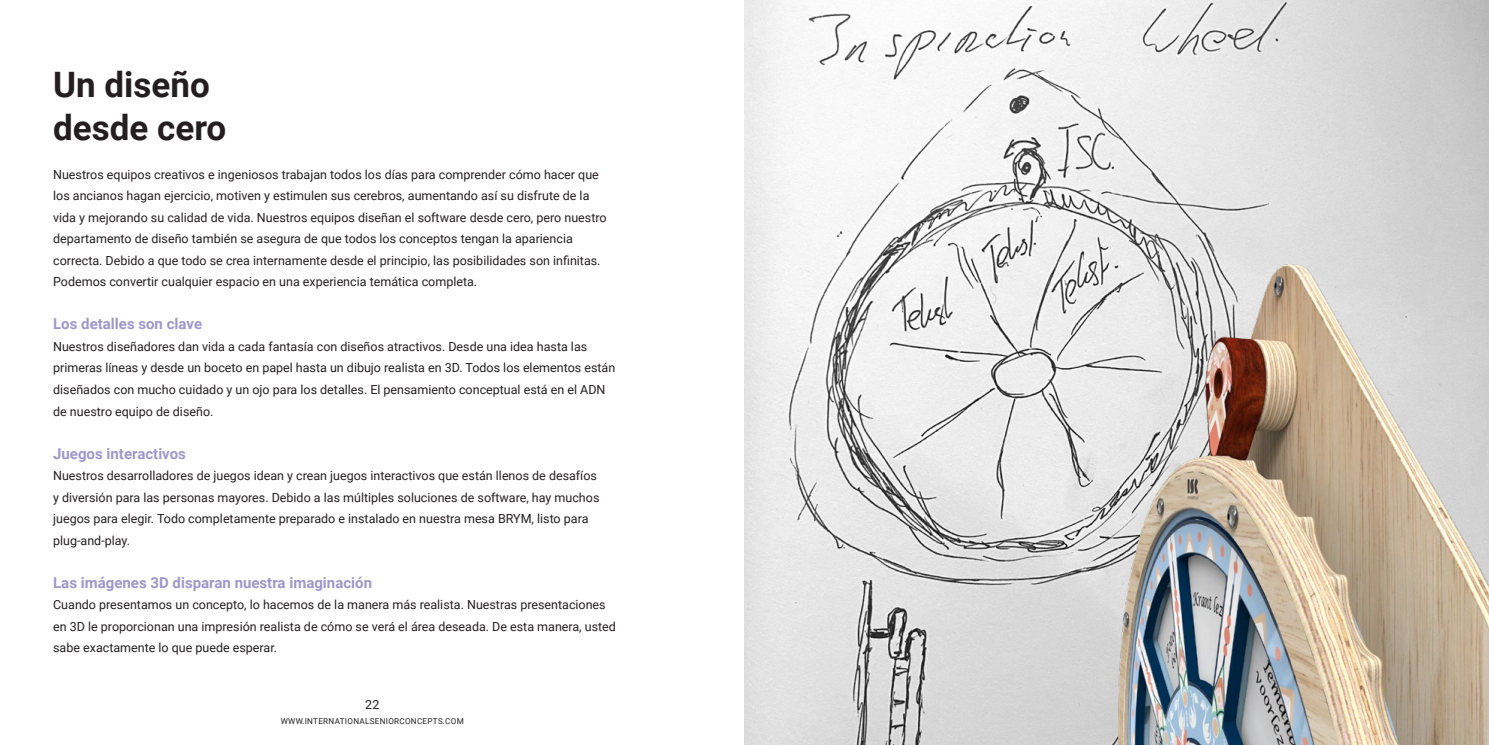
<style>
.page{position:relative;width:1489px;height:745px;background:#fff}
.page>*{position:absolute;margin:0;border:0;box-sizing:border-box;transform-origin:0 0}
.Koptitel{font:700 35px/42.5px "Roboto";color:#231f20}
.SmallSub{font:700 15px "Roboto";color:#9f97c9}
.SmallSub-2{font:12.5px/21.5px "Roboto";color:#231f20}
.t1{font:8.12px "Roboto";letter-spacing:.035em;color:#231f20}
</style>
<div class="page">
<img style="left:744px;top:0;width:744px;height:744px">
<img style="left:1080px;top:221px;width:408px;height:523px">
<p class="Koptitel" style="left:53px;top:62px;width:175px">Un diseño desde cero</p>
<p class="SmallSub-2" style="left:53px;top:163px;width:555px">Nuestros equipos creativos e ingeniosos trabajan todos los días para comprender cómo hacer que los ancianos hagan ejercicio, motiven y estimulen sus cerebros, aumentando así su disfrute de la vida y mejorando su calidad de vida. Nuestros equipos diseñan el software desde cero, pero nuestro departamento de diseño también se asegura de que todos los conceptos tengan la apariencia correcta. Debido a que todo se crea internamente desde el principio, las posibilidades son infinitas.<br>Podemos convertir cualquier espacio en una experiencia temática completa.</p>
<p class="SmallSub" style="left:53px;top:313px;width:150px">Los detalles son clave</p>
<p class="SmallSub-2" style="left:53px;top:335px;width:563px">Nuestros diseñadores dan vida a cada fantasía con diseños atractivos. Desde una idea hasta las primeras líneas y desde un boceto en papel hasta un dibujo realista en 3D. Todos los elementos están diseñados con mucho cuidado y un ojo para los detalles. El pensamiento conceptual está en el ADN de nuestro equipo de diseño.</p>
<p class="SmallSub" style="left:53px;top:442px;width:134px">Juegos interactivos</p>
<p class="SmallSub-2" style="left:53px;top:464px;width:547px">Nuestros desarrolladores de juegos idean y crean juegos interactivos que están llenos de desafíos y diversión para las personas mayores. Debido a las múltiples soluciones de software, hay muchos juegos para elegir. Todo completamente preparado e instalado en nuestra mesa BRYM, listo para plug-and-play.</p>
<p class="SmallSub" style="left:53px;top:571px;width:320px">Las imágenes 3D disparan nuestra imaginación</p>
<p class="SmallSub-2" style="left:53px;top:593px;width:564px">Cuando presentamos un concepto, lo hacemos de la manera más realista. Nuestras presentaciones en 3D le proporcionan una impresión realista de cómo se verá el área deseada. De esta manera, usted sabe exactamente lo que puede esperar.</p>
<p class="SmallSub-2" style="left:365px;top:692px;width:16px">22</p>
<p class="t1" style="left:281px;top:714px;width:185px">WWW.INTERNATIONALSENIORCONCEPTS.COM</p>
</div>
